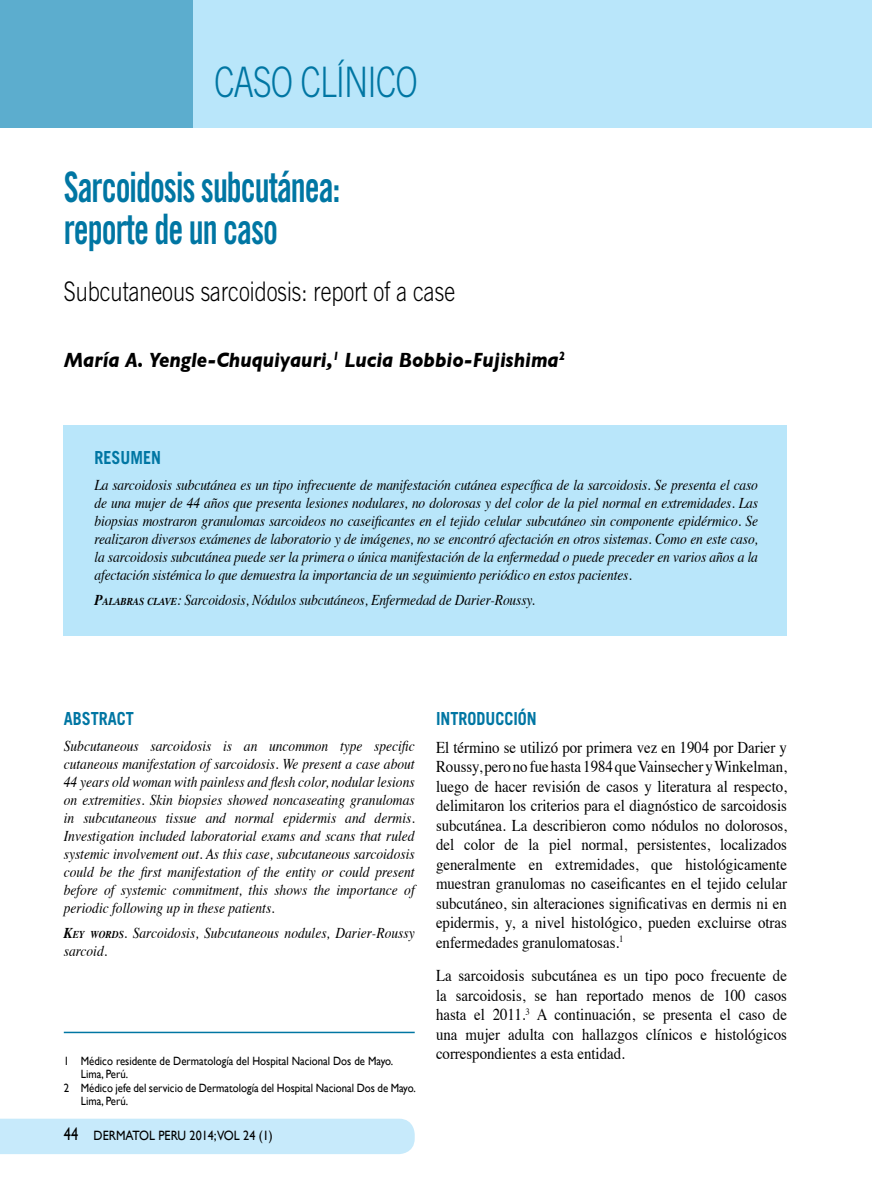
<style>
.page{position:relative;width:872px;height:1191px;background:#fff}
.page>*{position:absolute;margin:0;border:0;box-sizing:border-box;transform-origin:0 0}
.t1{font:42px/42px "Trade Gothic Bold Cond Twenty";letter-spacing:-.03em;color:#0076a3;scale:.8 1}
.t2{font:300 42px "Trade Gothic";letter-spacing:-.03em;color:#0076a3;scale:.8 1}
.t3{font:300 27px "Trade Gothic";color:#000;scale:.8 1}
.t4{font:italic 700 21px "Gill Sans";color:#000;scale:.9 1}
.t5{font:700 18px "Trade Gothic";color:#0076a3;scale:.9 1}
.t6{font:16.5px/19.5px "Times";color:#000;text-align:justify;scale:.9 1}
.t7{font:italic 15px/18px "Times";letter-spacing:-.01em;color:#000;text-align:justify;scale:.9 1}
.t8{font:13.5px "Gill Sans";color:#000;scale:.9 1}
.t9{font:12px "Gill Sans";color:#000;scale:.9 1}
.s1{font-weight:700}
.s2{font-weight:700;font-size:10.5px}
.s3{font-size:18px}
</style>
<div class="page">
<div style="left:0;top:1118px;width:415px;height:36px;background:#c7eafb"></div>
<div style="left:0;top:0;width:872px;height:128px;background:#b9e6fa"></div>
<div style="left:64px;top:425px;width:723px;height:211px;background:#b9e6fa"></div>
<div style="left:0;top:0;width:193px;height:128px;background:#5cadce"></div>
<hr style="left:64px;top:1031px;width:351px;height:2px;background:#0076a3">
<h1 class="t2" style="left:214px;top:57px;width:256px">CASO CLÍNICO</h1>
<h1 class="t1" style="left:64px;top:166px;width:347px">Sarcoidosis subcutánea: reporte de un caso</h1>
<h2 class="t3" style="left:64px;top:275px;width:491px">Subcutaneous sarcoidosis: report of a case</h2>
<h3 class="t4" style="left:64px;top:348px;width:558px">María A. Yengle-Chuquiyauri,<sup>1</sup> Lucia Bobbio-Fujishima<sup>2</sup></h3>
<p class="t5" style="left:94px;top:446px;width:76px">RESUMEN</p>
<p class="t7" style="left:94px;top:475px;width:739px">La sarcoidosis subcutánea es un tipo infrecuente de manifestación cutánea específica de la sarcoidosis. Se presenta el caso de una mujer de 44 años que presenta lesiones nodulares, no dolorosas y del color de la piel normal en extremidades. Las biopsias mostraron granulomas sarcoideos no caseificantes en el tejido celular subcutáneo sin componente epidérmico. Se realizaron diversos exámenes de laboratorio y de imágenes, no se encontró afectación en otros sistemas. Como en este caso, la sarcoidosis subcutánea puede ser la primera o única manifestación de la enfermedad o puede preceder en varios años a la afectación sistémica lo que demuestra la importancia de un seguimiento periódico en estos pacientes.</p>
<p class="t7" style="left:94px;top:589px;width:491px"><span class="s1">P</span><span class="s2">ALABRAS CLAVE</span>: Sarcoidosis, Nódulos subcutáneos, Enfermedad de Darier-Roussy.</p>
<p class="t5" style="left:64px;top:707px;width:80px">ABSTRACT</p>
<p class="t7" style="left:64px;top:736px;width:391px">Subcutaneous sarcoidosis is an uncommon type specific cutaneous manifestation of sarcoidosis. We present a case about 44 years old woman with painless and flesh color, nodular lesions on extremities. Skin biopsies showed noncaseating granulomas in subcutaneous tissue and normal epidermis and dermis.<br>Investigation included laboratorial exams and scans that ruled systemic involvement out. As this case, subcutaneous sarcoidosis could be the first manifestation of the entity or could present before of systemic commitment, this shows the importance of periodic following up in these patients.</p>
<p class="t7" style="left:64px;top:922px;width:391px"><span class="s1">K</span><span class="s2">EY WORDS</span>. Sarcoidosis, Subcutaneous nodules, Darier-Roussy sarcoid.</p>
<p class="t9" style="left:64px;top:1053px;width:367px">1 Médico residente de Dermatología del Hospital Nacional Dos de Mayo.</p>
<p class="t9" style="left:81px;top:1067px;width:54px">Lima, Perú.</p>
<p class="t9" style="left:64px;top:1080px;width:392px">2 Médico jefe del servicio de Dermatología del Hospital Nacional Dos de Mayo.</p>
<p class="t9" style="left:81px;top:1094px;width:54px">Lima, Perú.</p>
<p class="t8" style="left:64px;top:1127px;width:234px"><span class="s3">44</span> Dermatol PERU 2014;vol 24 (1)</p>
<p class="t5" style="left:436px;top:707px;width:114px">INTRODUCCIÓN</p>
<p class="t6" style="left:436px;top:736px;width:391px">El término se utilizó por primera vez en 1904 por Darier y Roussy, pero no fue hasta 1984 que Vainsecher y Winkelman, luego de hacer revisión de casos y literatura al respecto, delimitaron los criterios para el diagnóstico de sarcoidosis subcutánea. La describieron como nódulos no dolorosos, del color de la piel normal, persistentes, localizados generalmente en extremidades, que histológicamente muestran granulomas no caseificantes en el tejido celular subcutáneo, sin alteraciones significativas en dermis ni en epidermis, y, a nivel histológico, pueden excluirse otras enfermedades granulomatosas.<sup>1</sup></p>
<p class="t6" style="left:436px;top:964px;width:391px">La sarcoidosis subcutánea es un tipo poco frecuente de la sarcoidosis, se han reportado menos de 100 casos hasta el 2011.<sup>3</sup> A continuación, se presenta el caso de una mujer adulta con hallazgos clínicos e histológicos correspondientes a esta entidad.</p>
</div>
